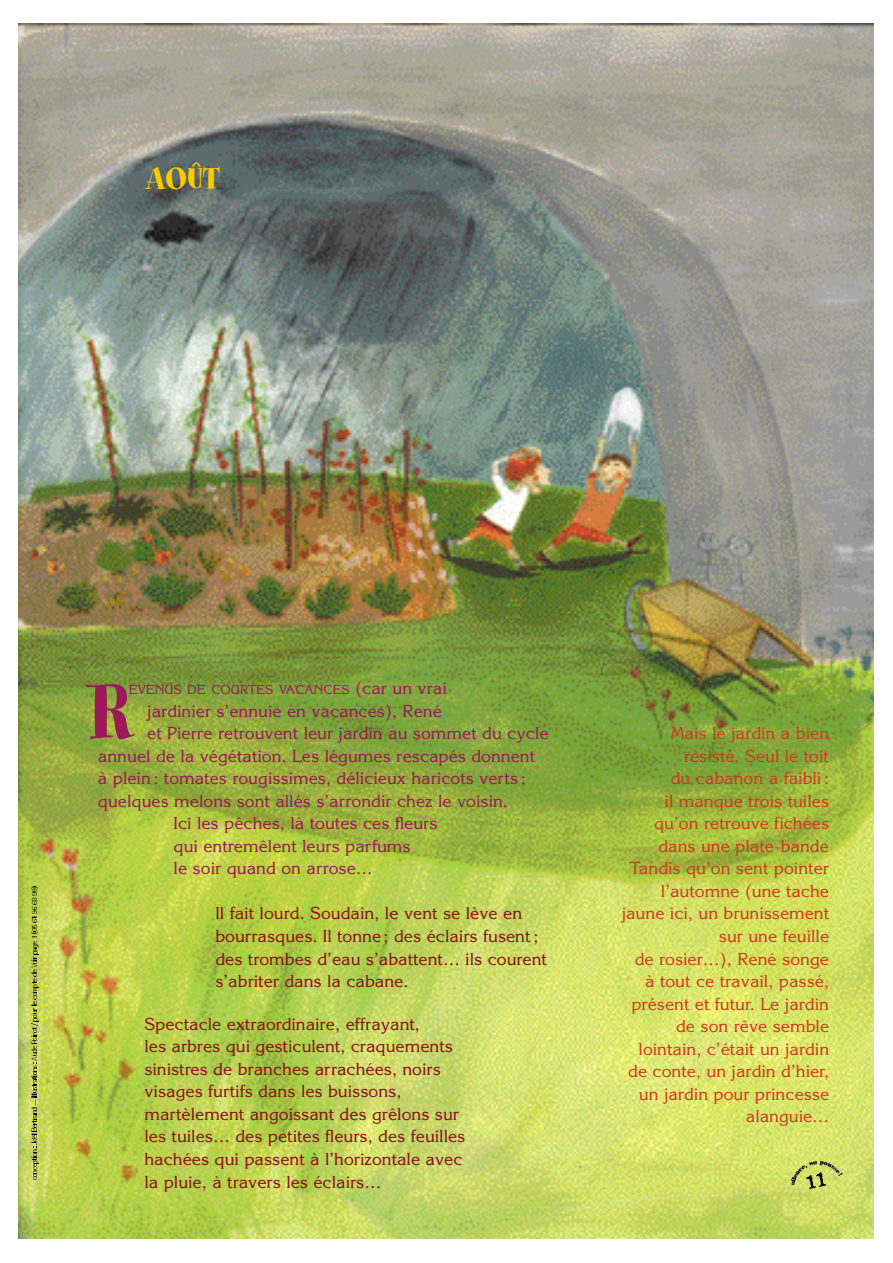
<style>
.page{position:relative;width:893px;height:1263px;background:#fff}
.page>*{position:absolute;margin:0;border:0;box-sizing:border-box;transform-origin:0 0}
.t1{font:85.35px "Spumoni LP";color:#9b1956;scale:.91 1}
.t2{font:33.75px "Spumoni LP";color:#ffcb00}
.t3{font:16.95px/22.6px "Korinna";color:#8a111c}
.t4{font:16.95px/22.5px "Korinna";color:#cf3a22;text-align:right}
.t5{font:16.95px "Korinna";color:#9b1956}
.t6{font:12.75px "Korinna";color:#9b1956}
.s1{font-size:16.95px}
</style>
<div class="page">
<img style="left:18px;top:24px;width:855px;height:1215px">
<img style="left:801px;top:1185px;width:14px;height:3px">
<img style="left:811px;top:1185px;width:14px;height:1px">
<img style="left:788px;top:1156px;width:54px;height:29px">
<svg style="left:30px;top:887px;width:8px;height:293px;background:#9ea94a"></svg>
<h2 class="t2" style="left:146px;top:157px;width:76px">AOÛT</h2>
<p class="t6" style="left:129px;top:682px;width:319px">EVENUS DE COURTES VACANCES <span class="s1">(car un vrai</span></p>
<p class="t5" style="left:147px;top:701px;width:296px">jardinier s’ennuie en vacances), René</p>
<p class="t5" style="left:147px;top:723px;width:403px">et Pierre retrouvent leur jardin au sommet du cycle</p>
<p class="t5" style="left:98px;top:746px;width:438px">annuel de la végétation. Les légumes rescapés donnent</p>
<p class="t5" style="left:98px;top:768px;width:429px">à plein : tomates rougissimes, délicieux haricots verts ;</p>
<p class="t5" style="left:98px;top:791px;width:411px">quelques melons sont allés s’arrondir chez le voisin.</p>
<p class="t5" style="left:174px;top:813px;width:265px">Ici les pêches, là toutes ces fleurs</p>
<p class="t5" style="left:174px;top:836px;width:238px">qui entremêlent leurs parfums</p>
<p class="t5" style="left:174px;top:858px;width:201px">le soir quand on arrose…</p>
<h1 class="t1" style="left:90px;top:656px;width:46px">R</h1>
<p class="t3" style="left:215px;top:902px;width:333px">Il fait lourd. Soudain, le vent se lève en bourrasques. Il tonne ; des éclairs fusent ; des trombes d’eau s’abattent… ils courent s’abriter dans la cabane.</p>
<p class="t3" style="left:144px;top:1013px;width:322px">Spectacle extraordinaire, effrayant,<br>les arbres qui gesticulent, craquements sinistres de branches arrachées, noirs visages furtifs dans les buissons, martèlement angoissant des grêlons sur les tuiles… des petites fleurs, des feuilles hachées qui passent à l’horizontale avec la pluie, à travers les éclairs…</p>
<p class="t4" style="left:621px;top:722px;width:209px">Mais le jardin a bien résisté. Seul le toit<br>du cabanon a faibli :<br>il manque trois tuiles qu’on retrouve fichées dans une plate-bande<br>Tandis qu’on sent pointer l’automne (une tache jaune ici, un brunissement sur une feuille<br>de rosier…), René songe à tout ce travail, passé, présent et futur. Le jardin de son rêve semble lointain, c’était un jardin de conte, un jardin d’hier, un jardin pour princesse alanguie…</p>
</div>
